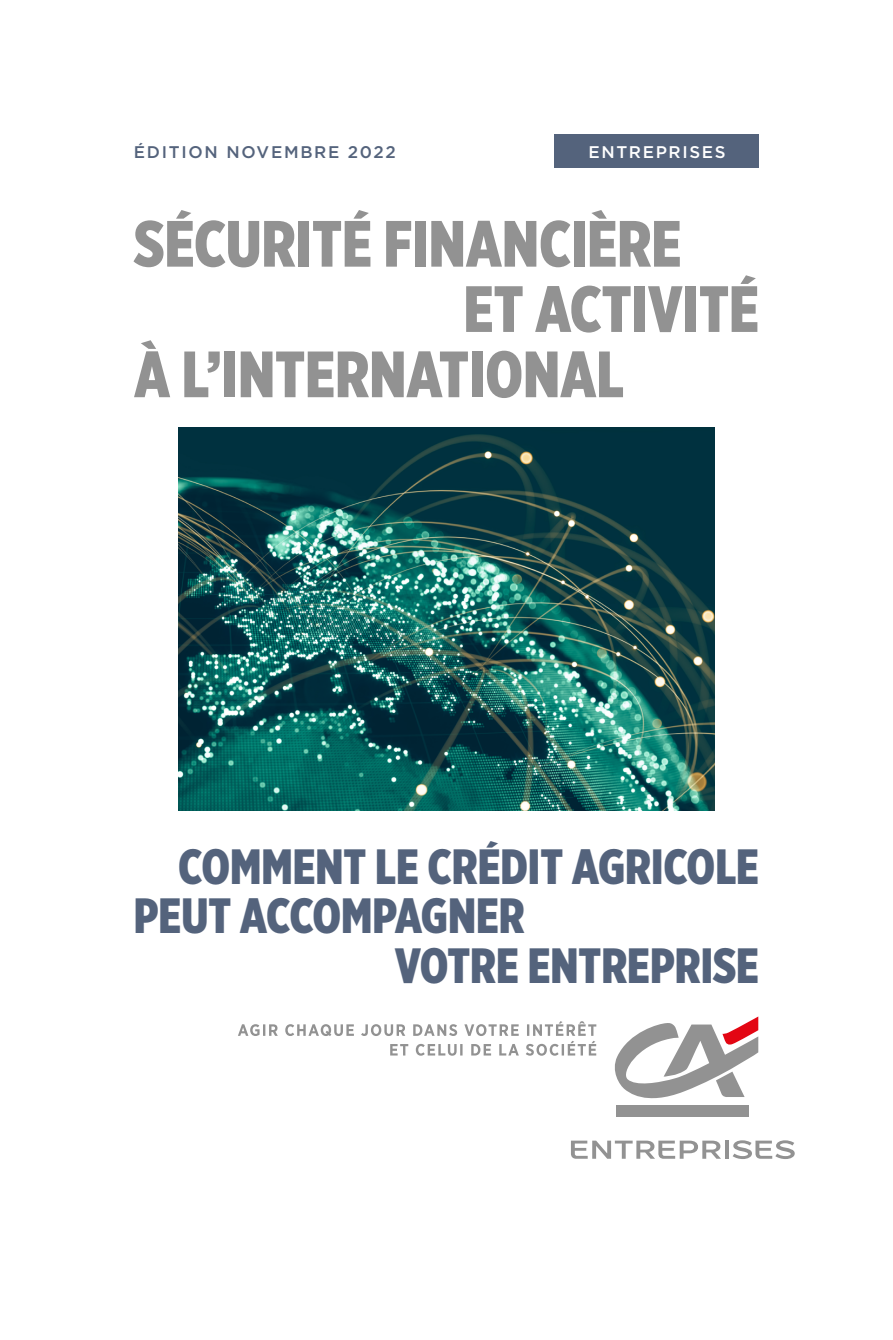
<style>
.page{position:relative;width:893px;height:1340px;background:#fff}
.page>*{position:absolute;margin:0;border:0;box-sizing:border-box;transform-origin:0 0}
.t1{font:900 65.25px "Gotham X Narrow";color:#929292}
.t2{font:900 49.5px "Gotham X Narrow";color:#54637c}
.t3{font:500 16.88px "Gotham";letter-spacing:.1em;color:#54637c}
.t4{font:500 16.88px "Gotham";letter-spacing:.095em;color:#fff}
</style>
<div class="page">
<div style="left:555px;top:134px;width:204px;height:33px;background:#54637c"></div>
<img style="left:179px;top:428px;width:535px;height:382px">
<svg style="left:238px;top:1021px;width:358px;height:34px"></svg>
<div style="left:616px;top:1105px;width:132px;height:11px;background:#929292"></div>
<svg style="left:614px;top:1016px;width:144px;height:90px"></svg>
<svg style="left:571px;top:1140px;width:150px;height:18px"></svg>
<hr style="left:725px;top:1140px;width:4px;height:18px;background:#929292">
<svg style="left:733px;top:1140px;width:62px;height:19px"></svg>
<p class="t3" style="left:134px;top:140px;width:264px">ÉDITION NOVEMBRE 2022</p>
<p class="t4" style="left:588px;top:140px;width:139px">ENTREPRISES</p>
<h1 class="t1" style="left:134px;top:203px;width:549px">SÉCURITÉ FINANCIÈRE</h1>
<h1 class="t1" style="left:464px;top:268px;width:297px">ET ACTIVITÉ</h1>
<h1 class="t1" style="left:134px;top:333px;width:492px">À L’INTERNATIONAL</h1>
<p class="t2" style="left:178px;top:835px;width:582px">COMMENT LE CRÉDIT AGRICOLE</p>
<p class="t2" style="left:134px;top:885px;width:392px">PEUT ACCOMPAGNER</p>
<p class="t2" style="left:395px;top:934px;width:366px">VOTRE ENTREPRISE</p>
</div>
